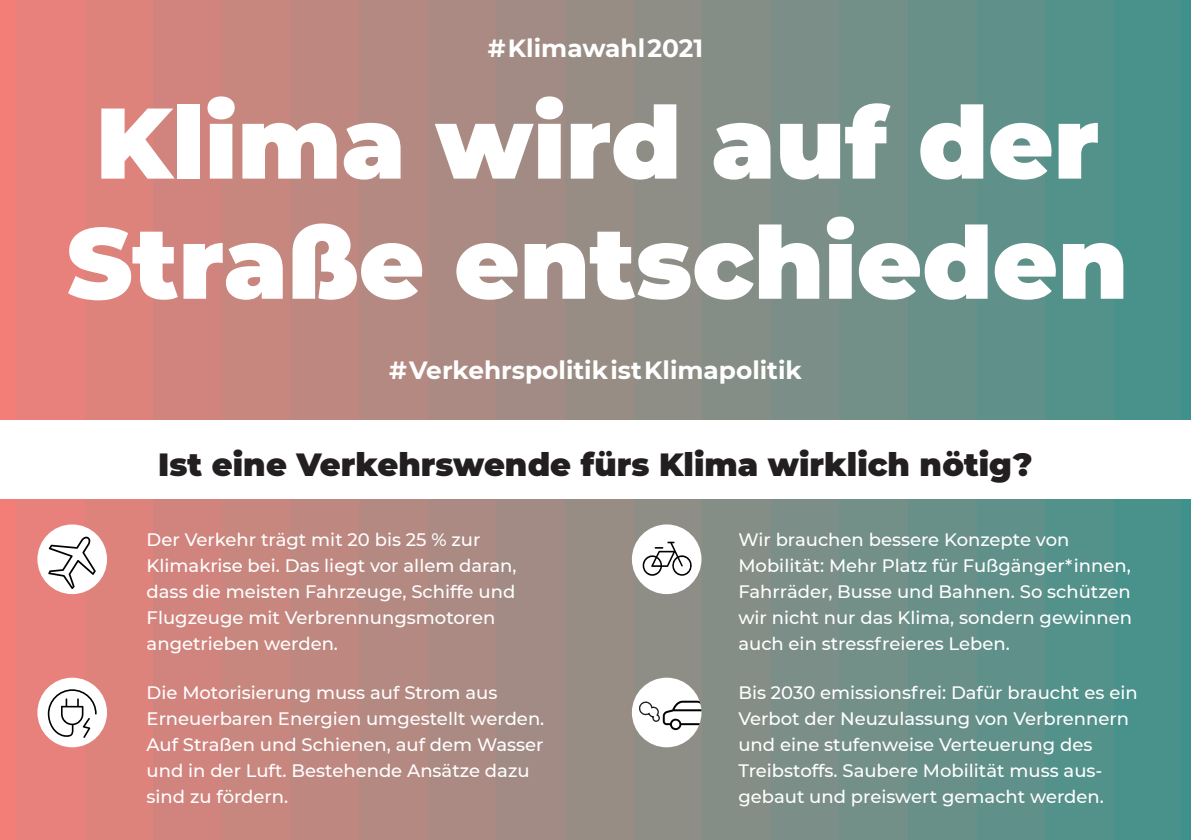
<style>
.page{position:relative;width:1191px;height:840px;background:#fff}
.page>*{position:absolute;margin:0;border:0;box-sizing:border-box;transform-origin:0 0}
.t1{font:900 100px/120px "Montserrat";color:#fff}
.t2{font:900 32px "Montserrat";color:#231f20}
.t3{font:700 24.8px "Montserrat";color:#fff}
.t4{font:500 18px/26px "Montserrat";color:#fff}
</style>
<div class="page">
<div style="left:0;top:0;width:1191px;height:839px;background:linear-gradient(to right,#ed837b,#44948d)"></div>
<div style="left:0;top:420px;width:1191px;height:78px;background:#fff"></div>
<div style="left:632px;top:524px;width:69px;height:69px;background:#fff;border-radius:50%"></div>
<svg style="left:642px;top:541px;width:50px;height:35px"></svg>
<div style="left:632px;top:677px;width:69px;height:69px;background:#fff;border-radius:50%"></div>
<svg style="left:639px;top:700px;width:62px;height:30px"></svg>
<div style="left:37px;top:524px;width:70px;height:69px;background:#fff;border-radius:50%"></div>
<svg style="left:48px;top:536px;width:48px;height:52px"></svg>
<div style="left:37px;top:677px;width:70px;height:69px;background:#fff;border-radius:50%"></div>
<svg style="left:48px;top:689px;width:49px;height:48px"></svg>
<p class="t3" style="left:488px;top:30px;width:217px">#Klimawahl2021</p>
<p class="t1" style="left:67px;top:77px;width:1062px">Klima wird auf der<br>Straße entschieden</p>
<p class="t3" style="left:389px;top:352px;width:414px">#VerkehrspolitikistKlimapolitik</p>
<p class="t2" style="left:158px;top:440px;width:876px">Ist eine Verkehrswende fürs Klima wirklich nötig?</p>
<p class="t4" style="left:147px;top:525px;width:371px">Der Verkehr trägt mit 20 bis 25 % zur Klimakrise bei. Das liegt vor allem daran, dass die meisten Fahrzeuge, Schiffe und Flugzeuge mit Verbrennungsmotoren angetrieben werden.</p>
<p class="t4" style="left:147px;top:678px;width:399px">Die Motorisierung muss auf Strom aus Erneuerbaren Energien umgestellt werden.<br>Auf Straßen und Schienen, auf dem Wasser und in der Luft. Bestehende Ansätze dazu sind zu fördern.</p>
<p class="t4" style="left:738px;top:525px;width:395px">Wir brauchen bessere Konzepte von Mobilität: Mehr Platz für Fußgänger*innen, Fahrräder, Busse und Bahnen. So schützen wir nicht nur das Klima, sondern gewinnen auch ein stressfreieres Leben.</p>
<p class="t4" style="left:738px;top:678px;width:401px">Bis 2030 emissionsfrei: Dafür braucht es ein Verbot der Neuzulassung von Verbrennern und eine stufenweise Verteuerung des Treibstoffs. Saubere Mobilität muss aus&shy;gebaut und preiswert gemacht werden.</p>
</div>
